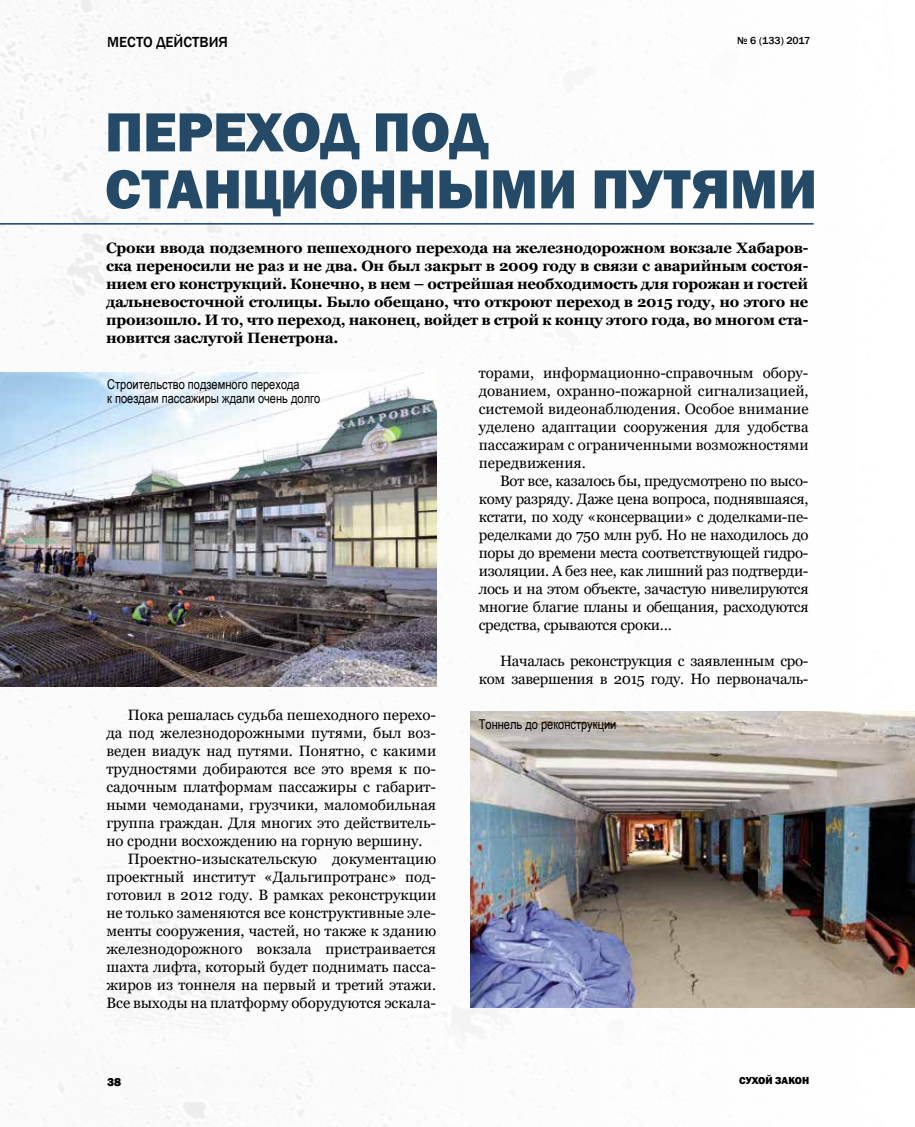
<style>
.page{position:relative;width:915px;height:1127px;background:#fff}
.page>*{position:absolute;margin:0;border:0;box-sizing:border-box;transform-origin:0 0}
.t1{font:800 57px/57px "Franklin Gothic";color:#244a67}
.t2{font:15px/18px "Georgia";color:#000;text-align:justify}
.t3{font:700 15px/18px "Georgia";letter-spacing:-.015em;color:#000;text-align:justify}
.t4{font:15px/18px "Georgia";letter-spacing:-.02em;color:#000;text-align:right}
.t5{font:500 15px "Franklin Gothic";color:#000}
.t6{font:13.5px/13.5px "Arial Narrow";color:#000}
.t7{font:800 12px "Franklin Gothic";color:#000}
.t8{font:500 10.5px "Franklin Gothic";color:#000}
.t9{font:800 10.5px "Franklin Gothic";color:#000}
</style>
<div class="page">
<img style="left:0;top:0;width:814px;height:1127px">
<hr style="left:0;top:223px;width:813px;height:2px;background:#113d70">
<img style="left:0;top:372px;width:436px;height:314px">
<img style="left:470px;top:711px;width:444px;height:297px">
<p class="t5" style="left:107px;top:33px;width:122px">МЕСТО ДЕЙСТВИЯ</p>
<p class="t8" style="left:736px;top:34px;width:74px">№ 6 (133) 2017</p>
<h1 class="t1" style="left:105px;top:104px;width:713px">ПЕРЕХОД ПОД<br>СТАНЦИОННЫМИ ПУТЯМИ</h1>
<p class="t3" style="left:106px;top:239px;width:703px">Сроки ввода подземного пешеходного перехода на железнодорожном вокзале Хабаров&shy;ска переносили не раз и не два. Он был закрыт в 2009 году в связи с аварийным состоя&shy;нием его конструкций. Конечно, в нем – острейшая необходимость для горожан и гостей дальневосточной столицы. Было обещано, что откроют переход в 2015 году, но этого не произошло. И то, что переход, наконец, войдет в строй к концу этого года, во многом ста&shy;новится заслугой Пенетрона.</p>
<p class="t6" style="left:107px;top:377px;width:215px">Строительство подземного перехода<br>к поездам пассажиры ждали очень долго</p>
<p class="t2" style="left:128px;top:706px;width:310px">Пока решалась судьба пешеходного перехо-</p>
<p class="t2" style="left:106px;top:724px;width:331px">да под железнодорожными путями, был воз-</p>
<p class="t2" style="left:106px;top:742px;width:331px">веден виадук над путями. Понятно, с какими</p>
<p class="t2" style="left:106px;top:760px;width:331px">трудностями добираются все это время к по-</p>
<p class="t2" style="left:106px;top:778px;width:331px">садочным платформам пассажиры с габарит-</p>
<p class="t2" style="left:106px;top:796px;width:331px">ными чемоданами, грузчики, маломобильная</p>
<p class="t2" style="left:106px;top:814px;width:331px">группа граждан. Для многих это действитель-</p>
<p class="t2" style="left:106px;top:832px;width:317px">но сродни восхождению на горную вершину.</p>
<p class="t2" style="left:128px;top:850px;width:310px">Проектно-изыскательскую документацию</p>
<p class="t2" style="left:106px;top:868px;width:331px">проектный институт «Дальгипротранс» под-</p>
<p class="t2" style="left:106px;top:886px;width:331px">готовил в 2012 году. В рамках реконструкции</p>
<p class="t2" style="left:106px;top:904px;width:331px">не только заменяются все конструктивные эле-</p>
<p class="t2" style="left:106px;top:922px;width:331px">менты сооружения, частей, но также к зданию</p>
<p class="t2" style="left:106px;top:940px;width:331px">железнодорожного вокзала пристраивается</p>
<p class="t2" style="left:106px;top:958px;width:331px">шахта лифта, который будет поднимать пасса-</p>
<p class="t2" style="left:106px;top:976px;width:331px">жиров из тоннеля на первый и третий этажи.</p>
<p class="t2" style="left:106px;top:994px;width:331px">Все выходы на платформу оборудуются эскала-</p>
<p class="t2" style="left:478px;top:364px;width:331px">торами, информационно-справочным обору&shy;дованием, охранно-пожарной сигнализацией, системой видеонаблюдения. Особое внимание уделено адаптации сооружения для удобства пассажирам с ограниченными возможностями передвижения.</p>
<p class="t2" style="left:478px;top:472px;width:331px;text-indent:21px">Вот все, казалось бы, предусмотрено по высо&shy;кому разряду. Даже цена вопроса, поднявшаяся, кстати, по ходу «консервации» с доделками-пе&shy;ределками до 750 млн руб. Но не находилось до поры до времени места соответствующей гидро&shy;изоляции. А без нее, как лишний раз подтверди&shy;лось и на этом объекте, зачастую нивелируются многие благие планы и обещания, расходуются средства, срываются сроки…</p>
<p class="t4" style="left:478px;top:652px;width:331px">Началась реконструкция с заявленным сро&shy;ком завершения в 2015 году. Но первоначаль-</p>
<p class="t6" style="left:478px;top:716px;width:139px">Тоннель до реконструкции</p>
<p class="t7" style="left:107px;top:1074px;width:16px">38</p>
<p class="t9" style="left:739px;top:1074px;width:72px">СУХОЙ ЗАКОН</p>
</div>
